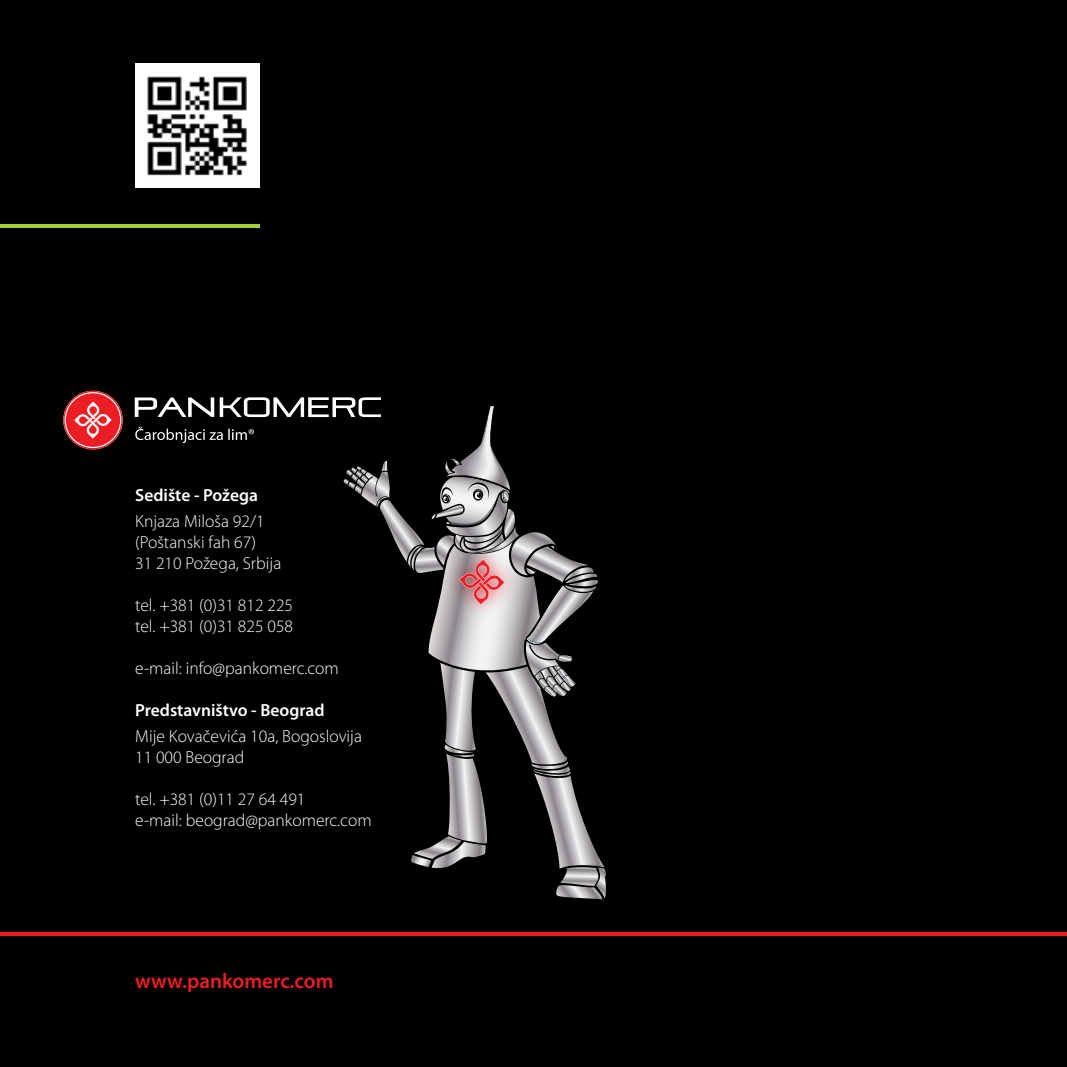
<style>
.page{position:relative;width:1067px;height:1067px;background:#000}
.page>*{position:absolute;margin:0;border:0;box-sizing:border-box;transform-origin:0 0}
.t1{font:600 21px "Myriad Pro";color:#ed1d24}
.t2{font:300 17.5px/21px "Myriad Pro";color:#fff}
.t3{font:600 17.5px "Myriad Pro";color:#fff}
</style>
<div class="page">
<hr style="left:0;top:932px;width:1067px;height:3px;background:#ed1d24">
<svg style="left:135px;top:397px;width:471px;height:502px"></svg>
<svg style="left:63px;top:391px;width:60px;height:58px"></svg>
<img style="left:135px;top:63px;width:124px;height:124px">
<hr style="left:0;top:224px;width:259px;height:4px;background:#a6ce39">
<p class="t3" style="left:135px;top:483px;width:124px">Sedište - Požega</p>
<p class="t2" style="left:135px;top:510px;width:148px">Knjaza Miloša 92/1 (Poštanski fah 67)<br>31 210 Požega, Srbija</p>
<p class="t2" style="left:135px;top:594px;width:159px">tel. +381 (0)31 812 225 tel. +381 (0)31 825 058</p>
<p class="t2" style="left:135px;top:657px;width:205px">e-mail: info@pankomerc.com</p>
<p class="t3" style="left:135px;top:698px;width:191px">Predstavništvo - Beograd</p>
<p class="t2" style="left:135px;top:725px;width:228px">Mije Kovačevića 10a, Bogoslovija<br>11 000 Beograd</p>
<p class="t2" style="left:135px;top:788px;width:238px">tel. +381 (0)11 27 64 491<br>e-mail: beograd@pankomerc.com</p>
<p class="t1" style="left:135px;top:967px;width:200px">www.pankomerc.com</p>
</div>
